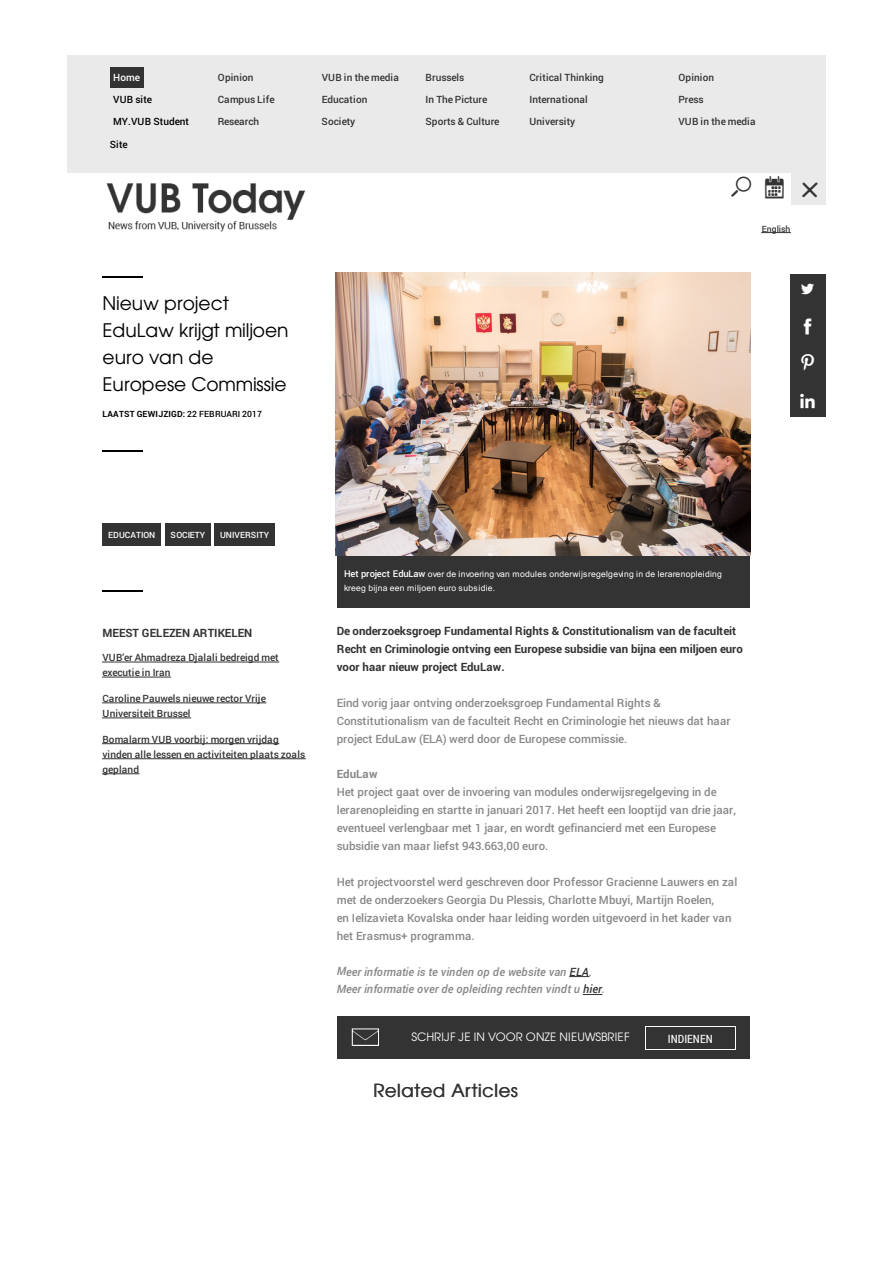
<style>
.page{position:relative;width:893px;height:1263px;background:#fff}
.page>*{position:absolute;margin:0;border:0;box-sizing:border-box;transform-origin:0 0}
.t1{font:18.6px/27.2px "Te X Gyre Adventor";color:#000}
.t2{font:17.85px "Te X Gyre Adventor";letter-spacing:.035em;color:#333}
.t3{font:500 11.4px/17.9px "Roboto";letter-spacing:-.005em;color:#888}
.t4{font:700 11.4px/17.9px "Roboto";color:#333}
.t5{font:italic 500 11.4px/17.9px "Roboto";color:#888}
.t6{font:11.4px "Te X Gyre Adventor";letter-spacing:.01em;color:#fff}
.t7{font:11.4px "Roboto Condensed";letter-spacing:.005em;color:#fff}
.t8{font:500 10.05px/15px "Roboto";letter-spacing:.005em;color:#333}
.t9{font:500 10.05px "Roboto";letter-spacing:.01em;color:#000}
.t10{font:500 10.05px "Roboto";letter-spacing:-.02em;color:#333}
.t11{font:500 10.05px "Roboto";color:#fff}
.t12{font:8.55px "Arial";letter-spacing:.025em;color:#fff}
.t13{font:700 8.55px "Roboto";letter-spacing:.025em;color:#000}
.t14{font:500 8.55px "Roboto";letter-spacing:.005em;color:#fff}
.t15{font:500 8.55px "Roboto";letter-spacing:-.005em;color:#333}
.s1{font-weight:500}
.s2{font-family:"Roboto";font-weight:500;font-size:9.3px}
.s3{font-weight:700}
.s4{color:#333}
</style>
<div class="page">
<img style="left:106px;top:183px;width:200px;height:49px">
<div style="left:67px;top:55px;width:758px;height:118px;background:#eaeaea"></div>
<div style="left:791px;top:173px;width:34px;height:32px;background:#eaeaea"></div>
<div style="left:110px;top:67px;width:33px;height:20px;background:#333"></div>
<svg style="left:762px;top:232px;width:28px;height:1px"></svg>
<hr style="left:103px;top:277px;width:40px;height:1px;background:#000">
<hr style="left:103px;top:450px;width:40px;height:1px;background:#000">
<div style="left:103px;top:523px;width:58px;height:23px;background:#333"></div>
<div style="left:165px;top:523px;width:46px;height:23px;background:#333"></div>
<div style="left:214px;top:523px;width:60px;height:23px;background:#333"></div>
<div style="left:337px;top:554px;width:412px;height:29px;background:#333"></div>
<div style="left:790px;top:274px;width:35px;height:36px;background:#333"></div>
<div style="left:790px;top:310px;width:35px;height:35px;background:#333"></div>
<div style="left:790px;top:345px;width:35px;height:36px;background:#333"></div>
<div style="left:790px;top:381px;width:35px;height:36px;background:#333"></div>
<hr style="left:103px;top:662px;width:176px;height:1px;background:#333">
<hr style="left:103px;top:677px;width:68px;height:1px;background:#333">
<hr style="left:103px;top:702px;width:163px;height:1px;background:#333">
<hr style="left:103px;top:717px;width:88px;height:1px;background:#333">
<hr style="left:103px;top:743px;width:176px;height:1px;background:#333">
<hr style="left:103px;top:758px;width:202px;height:1px;background:#333">
<hr style="left:103px;top:773px;width:36px;height:1px;background:#333">
<hr style="left:103px;top:591px;width:40px;height:1px;background:#000">
<div style="left:337px;top:580px;width:412px;height:27px;background:#333"></div>
<div style="left:337px;top:1015px;width:412px;height:43px;background:#333"></div>
<img style="left:351px;top:1028px;width:28px;height:18px">
<hr style="left:645px;top:1026px;width:91px;height:1px;background:#fff">
<hr style="left:645px;top:1049px;width:91px;height:1px;background:#fff">
<svg style="left:645px;top:1027px;width:1px;height:22px"></svg>
<svg style="left:735px;top:1027px;width:1px;height:22px"></svg>
<svg style="left:570px;top:976px;width:19px;height:1px"></svg>
<svg style="left:583px;top:994px;width:19px;height:1px"></svg>
<img style="left:336px;top:273px;width:414px;height:283px">
<p class="t11" style="left:113px;top:73px;width:28px">Home</p>
<p class="t9" style="left:113px;top:95px;width:40px">VUB site</p>
<p class="t9" style="left:113px;top:117px;width:77px">MY.VUB Student</p>
<p class="t9" style="left:110px;top:140px;width:20px">Site</p>
<p class="t8" style="left:218px;top:71px;width:37px">Opinion</p>
<p class="t8" style="left:322px;top:71px;width:79px">VUB in the media</p>
<p class="t8" style="left:426px;top:71px;width:40px">Brussels</p>
<p class="t8" style="left:529px;top:71px;width:76px">Critical Thinking</p>
<p class="t8" style="left:218px;top:93px;width:58px">Campus Life</p>
<p class="t8" style="left:322px;top:93px;width:47px">Education</p>
<p class="t8" style="left:426px;top:93px;width:63px">In The Picture</p>
<p class="t8" style="left:529px;top:93px;width:60px">International</p>
<p class="t10" style="left:218px;top:117px;width:43px">Research</p>
<p class="t8" style="left:322px;top:115px;width:35px">Society</p>
<p class="t8" style="left:426px;top:115px;width:76px">Sports &amp; Culture</p>
<p class="t8" style="left:529px;top:115px;width:47px">University</p>
<p class="t1" style="left:103px;top:291px;width:188px">Nieuw project<br>EduLaw krijgt miljoen euro van de<br>Europese Commissie</p>
<p class="t13" style="left:103px;top:410px;width:161px">LAATST GEWIJZIGD: <span class="s1">22 FEBRUARI 2017</span></p>
<p class="t14" style="left:108px;top:531px;width:48px">EDUCATION</p>
<p class="t14" style="left:171px;top:531px;width:36px">SOCIETY</p>
<p class="t14" style="left:220px;top:531px;width:51px">UNIVERSITY</p>
<p class="t8" style="left:678px;top:71px;width:37px">Opinion</p>
<p class="t8" style="left:678px;top:93px;width:27px">Press</p>
<p class="t8" style="left:678px;top:115px;width:79px">VUB in the media</p>
<p class="t15" style="left:762px;top:225px;width:30px">English</p>
<p class="t4" style="left:103px;top:624px;width:151px">MEEST GELEZEN ARTIKELEN</p>
<p class="t8" style="left:103px;top:650px;width:178px">VUB'er Ahmadreza Djalali bedreigd met executie in Iran</p>
<p class="t8" style="left:103px;top:691px;width:165px">Caroline Pauwels nieuwe rector Vrije<br>Universiteit Brussel</p>
<p class="t8" style="left:103px;top:732px;width:204px">Bomalarm VUB voorbij: morgen vrijdag vinden alle lessen en activiteiten plaats zoals gepland</p>
<p class="t12" style="left:344px;top:571px;width:379px"><span class="s2">Het project EduLaw</span> over de invoering van modules onderwijsregelgeving in de lerarenopleiding</p>
<p class="t12" style="left:344px;top:585px;width:153px">kreeg bijna een miljoen euro subsidie.</p>
<p class="t4" style="left:337px;top:623px;width:408px">De onderzoeksgroep Fundamental Rights &amp; Constitutionalism van de faculteit<br>Recht en Criminologie ontving een Europese subsidie van bijna een miljoen euro voor haar nieuw project EduLaw.</p>
<p class="t3" style="left:337px;top:695px;width:395px">Eind vorig jaar ontving onderzoeksgroep Fundamental Rights &amp;<br>Constitutionalism van de faculteit Recht en Criminologie het nieuws dat haar project EduLaw (ELA) werd door de Europese commissie.</p>
<p class="t3" style="left:337px;top:766px;width:401px"><span class="s3">EduLaw<br></span>Het project gaat over de invoering van modules onderwijsregelgeving in de lerarenopleiding en startte in januari 2017. Het heeft een looptijd van drie jaar, eventueel verlengbaar met 1 jaar, en wordt gefinancierd met een Europese subsidie van maar liefst 943.663,00 euro.</p>
<p class="t3" style="left:337px;top:874px;width:402px">Het projectvoorstel werd geschreven door Professor Gracienne Lauwers en zal met de onderzoekers Georgia Du Plessis, Charlotte Mbuyi, Martijn Roelen,<br>en Ielizavieta Kovalska onder haar leiding worden uitgevoerd in het kader van het Erasmus+ programma.</p>
<p class="t5" style="left:337px;top:963px;width:270px">Meer informatie is te vinden op de website van <span class="s4">ELA</span>.<br>Meer informatie over de opleiding rechten vindt u <span class="s4">hier</span>.</p>
<p class="t6" style="left:411px;top:1033px;width:220px">SCHRIJF JE IN VOOR ONZE NIEUWSBRIEF</p>
<p class="t7" style="left:668px;top:1034px;width:46px">INDIENEN</p>
<p class="t2" style="left:373px;top:1084px;width:146px">Related Articles</p>
</div>
